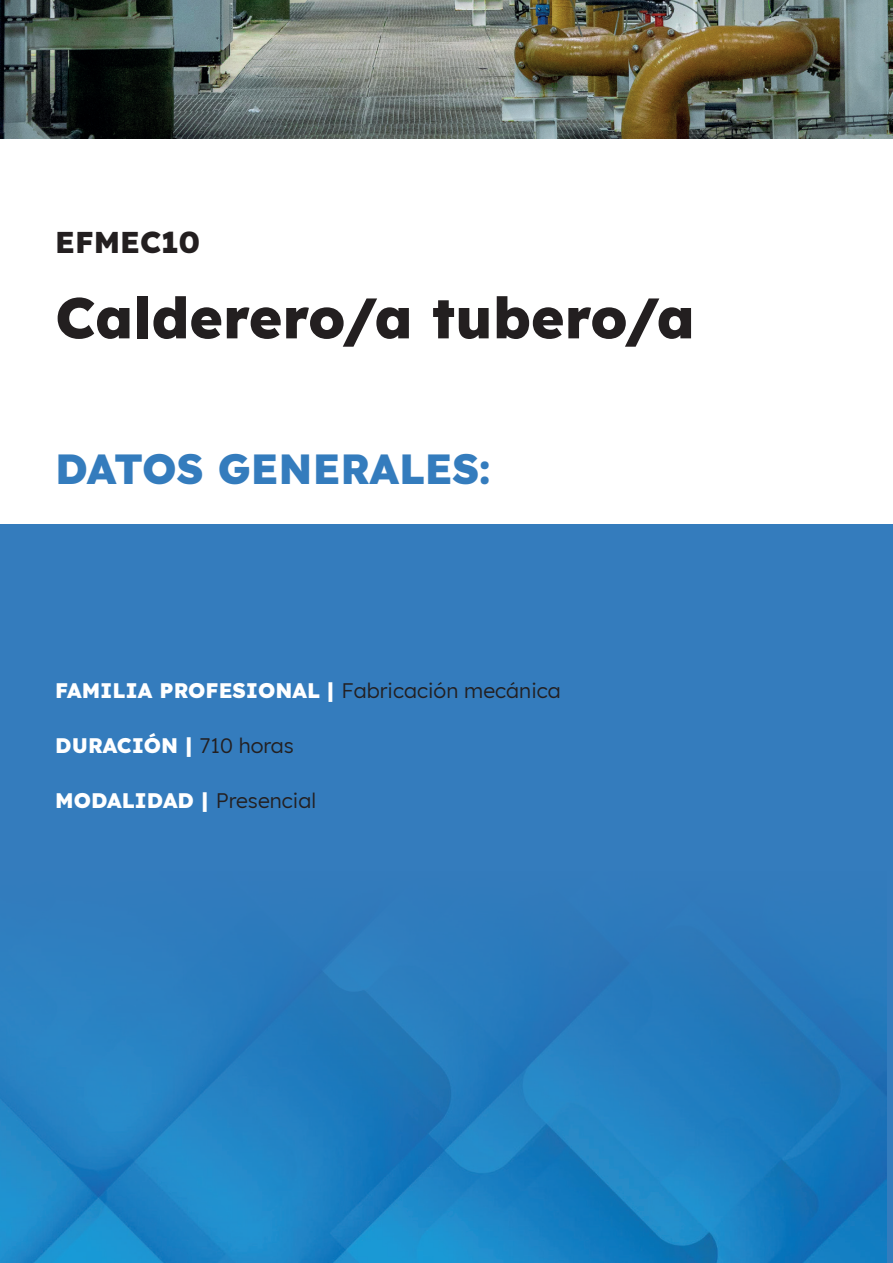
<style>
.page{position:relative;width:893px;height:1263px;background:#fff}
.page>*{position:absolute;margin:0;border:0;box-sizing:border-box;transform-origin:0 0}
.t1{font:800 57px "Lexend";color:#231f20}
.t2{font:800 42px "Lexend";color:#347cbd}
.t3{font:800 30px "Lexend";color:#231f20}
.t4{font:800 21px "Lexend";color:#fff}
.s1{font-weight:300;color:#231f20}
</style>
<div class="page">
<div style="left:0;top:524px;width:893px;height:739px;background:#347cbd"></div>
<img style="left:0;top:946px;width:887px;height:317px">
<img style="left:0;top:0;width:893px;height:138px">
<h3 class="t3" style="left:55px;top:218px;width:146px">EFMEC10</h3>
<h1 class="t1" style="left:55px;top:271px;width:641px">Calderero/a tubero/a</h1>
<h2 class="t2" style="left:55px;top:435px;width:437px">DATOS GENERALES:</h2>
<p class="t4" style="left:55px;top:673px;width:507px">FAMILIA PROFESIONAL | <span class="s1">Fabricación mecánica</span></p>
<p class="t4" style="left:55px;top:728px;width:240px">DURACIÓN | <span class="s1">710 horas</span></p>
<p class="t4" style="left:55px;top:783px;width:262px">MODALIDAD | <span class="s1">Presencial</span></p>
</div>
